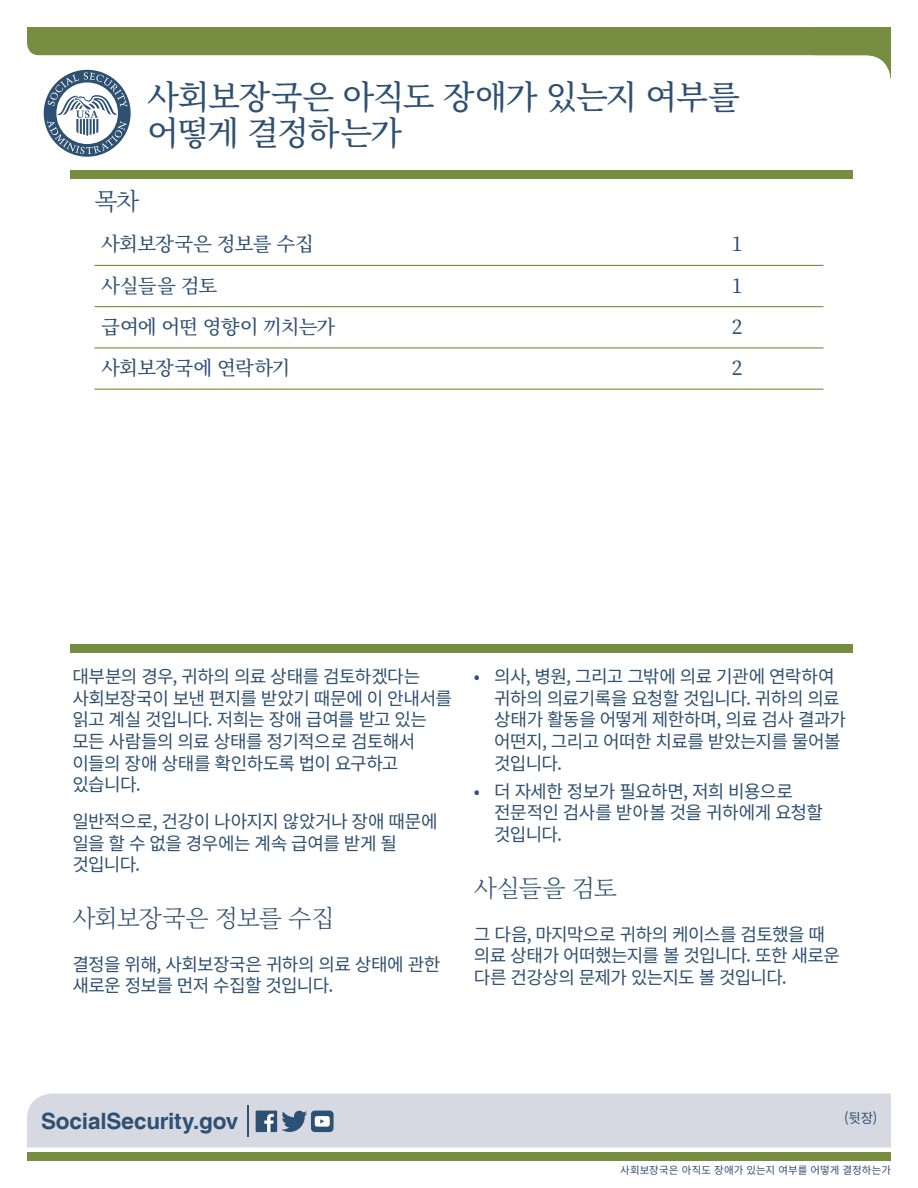
<style>
.page{position:relative;width:918px;height:1188px;background:#fff}
.page>*{position:absolute;margin:0;border:0;box-sizing:border-box;transform-origin:0 0}
.Pub_Title{font:500 33px/36px "Noto Serif CJ Kkr";letter-spacing:-.045em;color:#2e5072}
.t1{font:300 24px "Noto Serif CJ Kkr";letter-spacing:-.04em;color:#2e5072}
.TOC_Heading{font:24px "Noto Serif CJ Kkr";color:#2e5072}
.Web_address{font:700 22.5px "Helvetica";letter-spacing:-.005em;color:#2e5072}
.t2{font:500 19.5px "Noto Serif CJ Kkr";letter-spacing:-.04em;color:#2e5072}
.Paragraph{font:18px/21.6px "Noto Sans CJ Kkr";letter-spacing:-.035em;color:#2e5072}
.t3{font:13.5px "Noto Sans CJ Kkr";color:#2e5072}
.t4{font:10.5px "Noto Sans CJ Kkr";color:#2e5072}
</style>
<div class="page">
<svg style="left:27px;top:27px;width:787px;height:45px;fill:#778d42"></svg>
<div style="left:27px;top:1094px;width:864px;height:54px;background:#d6d9e2"></div>
<svg style="left:814px;top:27px;width:77px;height:53px"></svg>
<hr style="left:247px;top:1105px;width:2px;height:32px;background:#2e5072">
<div style="left:27px;top:1153px;width:864px;height:8px;background:#778d42"></div>
<svg style="left:281px;top:1111px;width:53px;height:21px"></svg>
<div style="left:256px;top:1111px;width:21px;height:21px;background:#2e5072"></div>
<svg style="left:264px;top:1114px;width:10px;height:18px"></svg>
<svg style="left:44px;top:70px;width:87px;height:87px"></svg>
<svg style="left:47px;top:72px;width:80px;height:82px"></svg>
<div style="left:70px;top:644px;width:783px;height:8px;background:#778d42"></div>
<div style="left:70px;top:171px;width:783px;height:8px;background:#778d42"></div>
<hr style="left:94px;top:265px;width:730px;height:1px;background:#778d42">
<hr style="left:94px;top:306px;width:730px;height:1px;background:#778d42">
<hr style="left:94px;top:347px;width:730px;height:1px;background:#778d42">
<hr style="left:94px;top:389px;width:730px;height:1px;background:#778d42">
<h1 class="Pub_Title" style="left:147px;top:79px;width:594px">사회보장국은 아직도 장애가 있는지 여부를 어떻게 결정하는가</h1>
<h1 class="TOC_Heading" style="left:94px;top:188px;width:46px">목차</h1>
<p class="t2" style="left:101px;top:233px;width:214px">사회보장국은 정보를 수집</p>
<p class="t2" style="left:732px;top:233px;width:12px">1</p>
<p class="t2" style="left:101px;top:274px;width:118px">사실들을 검토</p>
<p class="t2" style="left:732px;top:274px;width:12px">1</p>
<p class="t2" style="left:101px;top:316px;width:236px">급여에 어떤 영향이 끼치는가</p>
<p class="t2" style="left:732px;top:316px;width:12px">2</p>
<p class="t2" style="left:101px;top:357px;width:191px">사회보장국에 연락하기</p>
<p class="t2" style="left:732px;top:357px;width:12px">2</p>
<p class="Paragraph" style="left:72px;top:666px;width:381px">대부분의 경우, 귀하의 의료 상태를 검토하겠다는 사회보장국이 보낸 편지를 받았기 때문에 이 안내서를 읽고 계실 것입니다. 저희는 장애 급여를 받고 있는 모든 사람들의 의료 상태를 정기적으로 검토해서 이들의 장애 상태를 확인하도록 법이 요구하고 있습니다.</p>
<p class="Paragraph" style="left:72px;top:811px;width:367px">일반적으로, 건강이 나아지지 않았거나 장애 때문에 일을 할 수 없을 경우에는 계속 급여를 받게 될 것입니다.</p>
<h1 class="t1" style="left:72px;top:905px;width:264px">사회보장국은 정보를 수집</h1>
<p class="Paragraph" style="left:72px;top:954px;width:370px">결정을 위해, 사회보장국은 귀하의 의료 상태에 관한 새로운 정보를 먼저 수집할 것입니다.</p>
<p class="Paragraph" style="left:494px;top:666px;width:353px;text-indent:-20px">• 의사, 병원, 그리고 그밖에 의료 기관에 연락하여 귀하의 의료기록을 요청할 것입니다. 귀하의 의료 상태가 활동을 어떻게 제한하며, 의료 검사 결과가 어떤지, 그리고 어떠한 치료를 받았는지를 물어볼 것입니다.</p>
<p class="Paragraph" style="left:494px;top:781px;width:330px;text-indent:-20px">• 더 자세한 정보가 필요하면, 저희 비용으로 전문적인 검사를 받아볼 것을 귀하에게 요청할 것입니다.</p>
<h1 class="t1" style="left:474px;top:875px;width:145px">사실들을 검토</h1>
<p class="Paragraph" style="left:474px;top:924px;width:368px">그 다음, 마지막으로 귀하의 케이스를 검토했을 때 의료 상태가 어떠했는지를 볼 것입니다. 또한 새로운 다른 건강상의 문제가 있는지도 볼 것입니다.</p>
<p class="Web_address" style="left:41px;top:1108px;width:199px">SocialSecurity.gov</p>
<p class="t3" style="left:844px;top:1111px;width:35px">(뒷장)</p>
<p class="t4" style="left:620px;top:1165px;width:272px">사회보장국은 아직도 장애가 있는지 여부를 어떻게 결정하는가</p>
</div>
